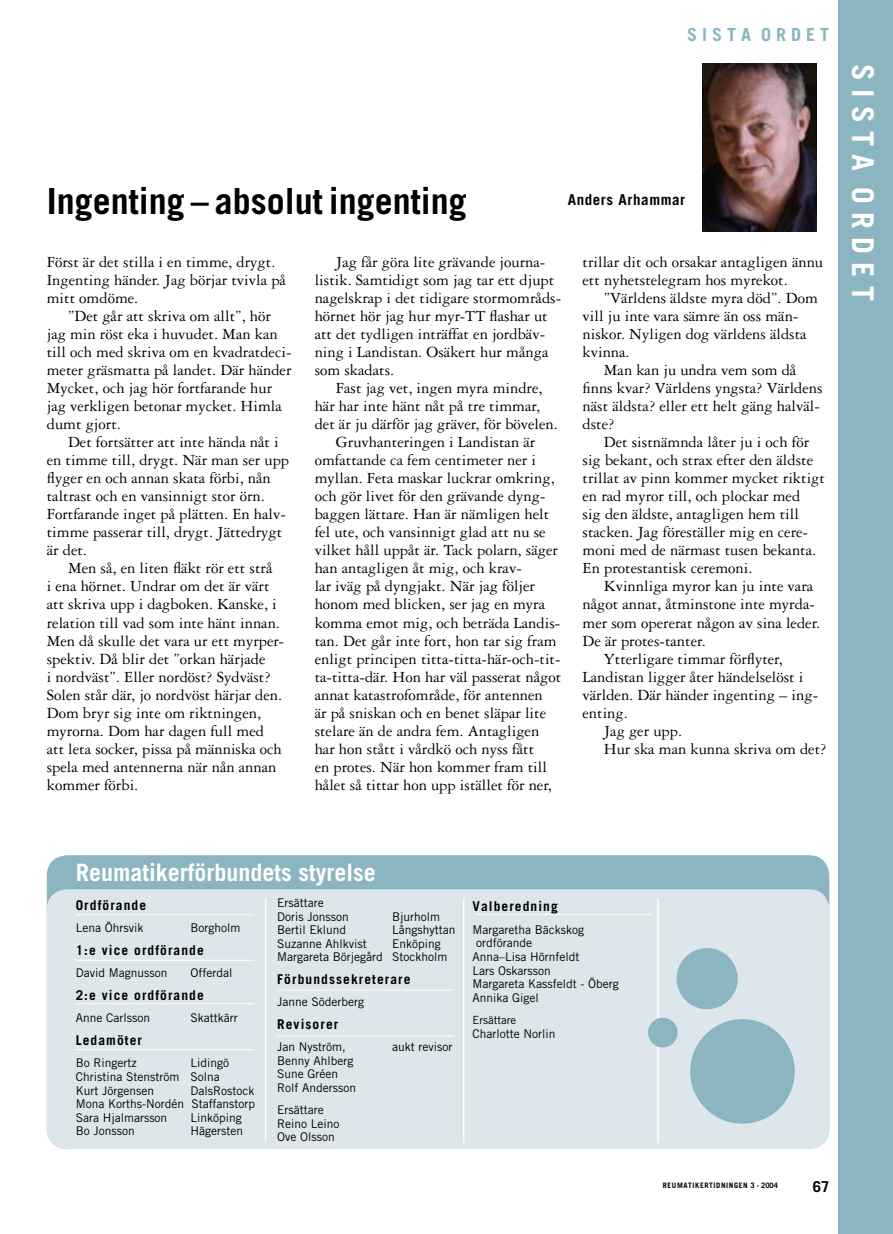
<style>
.page{position:relative;width:893px;height:1234px;background:#fff}
.page>*{position:absolute;margin:0;border:0;box-sizing:border-box;transform-origin:0 0}
.Rubrik_24p{font:700 36px "Trade Gothic";color:#000}
.t1{font:700 30px "Trade Gothic";color:#fff}
.Rubrik_16p{font:700 24px "Trade Gothic";color:#fff}
.t2{font:700 18px "Trade Gothic";color:#8cb5c2}
.Brödtext{font:16.5px/18px "Garamond Three";color:#000}
.Ingress{font:700 15px "Trade Gothic";letter-spacing:.04em;color:#000}
.t3{font:700 13.5px "Trade Gothic";letter-spacing:.08em;color:#000}
.t4{font:12px/13.5px "Trade Gothic";color:#000}
.t5{font:11.25px "Trade Gothic";color:#000}
.Bildtext{font:700 7.5px "Trade Gothic";letter-spacing:.08em;color:#000}
</style>
<div class="page">
<img style="left:703px;top:64px;width:114px;height:167px">
<div style="left:838px;top:0;width:55px;height:1233px;background:#8cb5c2"></div>
<div style="left:47px;top:855px;width:782px;height:34px;background:#8cb5c2"></div>
<div style="left:47px;top:889px;width:782px;height:259px;background:#dde7eb"></div>
<hr style="left:76px;top:959px;width:178px;height:1px;background:#fff">
<hr style="left:76px;top:1048px;width:178px;height:1px;background:#fff">
<hr style="left:277px;top:989px;width:177px;height:1px;background:#fff">
<hr style="left:277px;top:1035px;width:177px;height:1px;background:#fff">
<hr style="left:265px;top:898px;width:1px;height:242px;background:#fff">
<hr style="left:463px;top:898px;width:1px;height:244px;background:#fff">
<hr style="left:657px;top:898px;width:2px;height:244px;background:#fff">
<hr style="left:474px;top:913px;width:177px;height:1px;background:#fff">
<hr style="left:76px;top:914px;width:178px;height:1px;background:#fff">
<hr style="left:76px;top:1003px;width:178px;height:1px;background:#fff">
<div style="left:690px;top:1018px;width:105px;height:105px;background:#8cb5c2;border-radius:50%"></div>
<div style="left:648px;top:1017px;width:30px;height:30px;background:#8cb5c2;border-radius:50%"></div>
<div style="left:677px;top:947px;width:61px;height:62px;background:#8cb5c2;border-radius:50%"></div>
<p class="Rubrik_24p" style="left:47px;top:179px;width:422px">Ingenting – absolut ingenting</p>
<p class="t2" style="left:687px;top:23px;width:144px">S I S T A O R D E T</p>
<p class="Ingress" style="left:568px;top:190px;width:119px">Anders Arhammar</p>
<p class="Brödtext" style="left:47px;top:253px;width:241px">Först är det stilla i en timme, drygt.<br>Ingenting händer. Jag börjar tvivla på mitt omdöme.</p>
<p class="Brödtext" style="left:47px;top:307px;width:246px;text-indent:21px">”Det går att skriva om allt”, hör jag min röst eka i huvudet. Man kan till och med skriva om en kvadratdeci&shy;meter gräsmatta på landet. Där händer<br>Mycket, och jag hör fortfarande hur jag verkligen betonar mycket. Himla dumt gjort.</p>
<p class="Brödtext" style="left:47px;top:433px;width:244px;text-indent:21px">Det fortsätter att inte hända nåt i en timme till, drygt. När man ser upp flyger en och annan skata förbi, nån taltrast och en vansinnigt stor örn.<br>Fortfarande inget på plätten. En halv&shy;timme passerar till, drygt. Jättedrygt är det.</p>
<p class="Brödtext" style="left:47px;top:559px;width:239px;text-indent:21px">Men så, en liten fläkt rör ett strå<br>i ena hörnet. Undrar om det är värt att skriva upp i dagboken. Kanske, i relation till vad som inte hänt innan.<br>Men då skulle det vara ur ett myrper&shy;spektiv. Då blir det ”orkan härjade<br>i nordväst”. Eller nordöst? Sydväst?<br>Solen står där, jo nordvöst härjar den.<br>Dom bryr sig inte om riktningen, myrorna. Dom har dagen full med att leta socker, pissa på människa och spela med antennerna när nån annan kommer förbi.</p>
<p class="Brödtext" style="left:315px;top:253px;width:248px;text-indent:21px">Jag får göra lite grävande journa&shy;listik. Samtidigt som jag tar ett djupt nagelskrap i det tidigare stormområds&shy;hörnet hör jag hur myr-TT flashar ut att det tydligen inträffat en jordbäv&shy;ning i Landistan. Osäkert hur många som skadats.</p>
<p class="Brödtext" style="left:315px;top:379px;width:245px;text-indent:21px">Fast jag vet, ingen myra mindre, här har inte hänt nåt på tre timmar, det är ju därför jag gräver, för bövelen.</p>
<p class="Brödtext" style="left:315px;top:433px;width:248px;text-indent:21px">Gruvhanteringen i Landistan är omfattande ca fem centimeter ner i myllan. Feta maskar luckrar omkring, och gör livet för den grävande dyng&shy;baggen lättare. Han är nämligen helt fel ute, och vansinnigt glad att nu se vilket håll uppåt är. Tack polarn, säger han antagligen åt mig, och krav-<br>lar iväg på dyngjakt. När jag följer honom med blicken, ser jag en myra komma emot mig, och beträda Landis&shy;tan. Det går inte fort, hon tar sig fram enligt principen titta-titta-här-och-tit&shy;ta-titta-där. Hon har väl passerat något annat katastrofområde, för antennen<br>är på sniskan och en benet släpar lite stelare än de andra fem. Antagligen har hon stått i vårdkö och nyss fått<br>en protes. När hon kommer fram till hålet så tittar hon upp istället för ner,</p>
<p class="Brödtext" style="left:583px;top:253px;width:242px">trillar dit och orsakar antagligen ännu ett nyhetstelegram hos myrekot.</p>
<p class="Brödtext" style="left:583px;top:289px;width:237px;text-indent:21px">”Världens äldste myra död”. Dom vill ju inte vara sämre än oss män&shy;niskor. Nyligen dog världens äldsta kvinna.</p>
<p class="Brödtext" style="left:583px;top:361px;width:242px;text-indent:21px">Man kan ju undra vem som då finns kvar? Världens yngsta? Världens näst äldsta? eller ett helt gäng halväl&shy;dste?</p>
<p class="Brödtext" style="left:583px;top:433px;width:244px;text-indent:21px">Det sistnämnda låter ju i och för sig bekant, och strax efter den äldste trillat av pinn kommer mycket riktigt en rad myror till, och plockar med<br>sig den äldste, antagligen hem till stacken. Jag föreställer mig en cere&shy;moni med de närmast tusen bekanta.<br>En protestantisk ceremoni.</p>
<p class="Brödtext" style="left:583px;top:577px;width:239px;text-indent:21px">Kvinnliga myror kan ju inte vara något annat, åtminstone inte myrda&shy;mer som opererat någon av sina leder.<br>De är protes-tanter.</p>
<p class="Brödtext" style="left:583px;top:649px;width:237px;text-indent:21px">Ytterligare timmar förflyter,<br>Landistan ligger åter händelselöst i världen. Där händer ingenting – ing&shy;enting.</p>
<p class="Brödtext" style="left:604px;top:721px;width:80px">Jag ger upp.</p>
<p class="Brödtext" style="left:604px;top:739px;width:224px">Hur ska man kunna skriva om det?</p>
<p class="t1" style="left:881px;top:64px;width:238px;rotate:90deg">S I S T A O R D E T</p>
<p class="Rubrik_16p" style="left:76px;top:857px;width:301px">Reumatikerförbundets styrelse</p>
<p class="t3" style="left:76px;top:896px;width:72px">Ordförande</p>
<p class="t4" style="left:76px;top:921px;width:69px">Lena Öhrsvik</p>
<p class="t4" style="left:191px;top:921px;width:52px">Borgholm</p>
<p class="t3" style="left:76px;top:941px;width:130px">1:e vice ordförande</p>
<p class="t4" style="left:76px;top:966px;width:93px">David Magnusson</p>
<p class="t4" style="left:191px;top:966px;width:43px">Offerdal</p>
<p class="t3" style="left:76px;top:986px;width:130px">2:e vice ordförande</p>
<p class="t4" style="left:76px;top:1011px;width:76px">Anne Carlsson</p>
<p class="t4" style="left:191px;top:1011px;width:49px">Skattkärr</p>
<p class="t3" style="left:76px;top:1031px;width:68px">Ledamöter</p>
<p class="t4" style="left:76px;top:1056px;width:62px">Bo Ringertz</p>
<p class="t4" style="left:191px;top:1056px;width:40px">Lidingö</p>
<p class="t4" style="left:76px;top:1069px;width:146px">Christina Stenström Solna</p>
<p class="t4" style="left:76px;top:1083px;width:80px">Kurt Jörgensen</p>
<p class="t4" style="left:191px;top:1083px;width:65px">DalsRostock</p>
<p class="t4" style="left:76px;top:1096px;width:181px">Mona Korths-Nordén Staffanstorp</p>
<p class="t4" style="left:76px;top:1110px;width:93px">Sara Hjalmarsson</p>
<p class="t4" style="left:191px;top:1110px;width:53px">Linköping</p>
<p class="t4" style="left:76px;top:1123px;width:60px">Bo Jonsson</p>
<p class="t4" style="left:191px;top:1123px;width:54px">Hägersten</p>
<p class="t4" style="left:277px;top:895px;width:48px">Ersättare</p>
<p class="t4" style="left:277px;top:909px;width:73px">Doris Jonsson</p>
<p class="t4" style="left:392px;top:909px;width:50px">Bjurholm</p>
<p class="t4" style="left:277px;top:922px;width:71px">Bertil Eklund</p>
<p class="t4" style="left:392px;top:922px;width:65px">Långshyttan</p>
<p class="t4" style="left:277px;top:936px;width:91px">Suzanne Ahlkvist</p>
<p class="t4" style="left:392px;top:936px;width:50px">Enköping</p>
<p class="t4" style="left:277px;top:949px;width:172px">Margareta Börjegård Stockholm</p>
<p class="t3" style="left:277px;top:970px;width:135px">Förbundssekreterare</p>
<p class="t4" style="left:277px;top:994px;width:88px">Janne Söderberg</p>
<p class="t3" style="left:277px;top:1015px;width:63px">Revisorer</p>
<p class="t4" style="left:277px;top:1039px;width:70px">Jan Nyström,</p>
<p class="t4" style="left:392px;top:1039px;width:62px">aukt revisor</p>
<p class="t4" style="left:277px;top:1053px;width:78px">Benny Ahlberg</p>
<p class="t4" style="left:277px;top:1066px;width:63px">Sune Gréen</p>
<p class="t4" style="left:277px;top:1080px;width:80px">Rolf Andersson</p>
<p class="t4" style="left:277px;top:1102px;width:48px">Ersättare</p>
<p class="t4" style="left:277px;top:1116px;width:64px">Reino Leino</p>
<p class="t4" style="left:277px;top:1129px;width:59px">Ove Olsson</p>
<p class="t3" style="left:472px;top:898px;width:87px">Valberedning</p>
<p class="t4" style="left:476px;top:922px;width:109px;text-indent:-4px">Margaretha Bäckskog ordförande</p>
<p class="t4" style="left:472px;top:949px;width:109px">Anna–Lisa Hörnfeldt</p>
<p class="t4" style="left:472px;top:963px;width:80px">Lars Oskarsson</p>
<p class="t4" style="left:472px;top:976px;width:148px">Margareta Kassfeldt - Öberg</p>
<p class="t4" style="left:472px;top:990px;width:68px">Annika Gigel</p>
<p class="t5" style="left:472px;top:1012px;width:45px">Ersättare</p>
<p class="t4" style="left:472px;top:1026px;width:84px">Charlotte Norlin</p>
<p class="Bildtext" style="left:663px;top:1179px;width:117px">REUMATIKERTIDNINGEN 3 - 2004</p>
<p class="Ingress" style="left:813px;top:1176px;width:18px">67</p>
</div>
